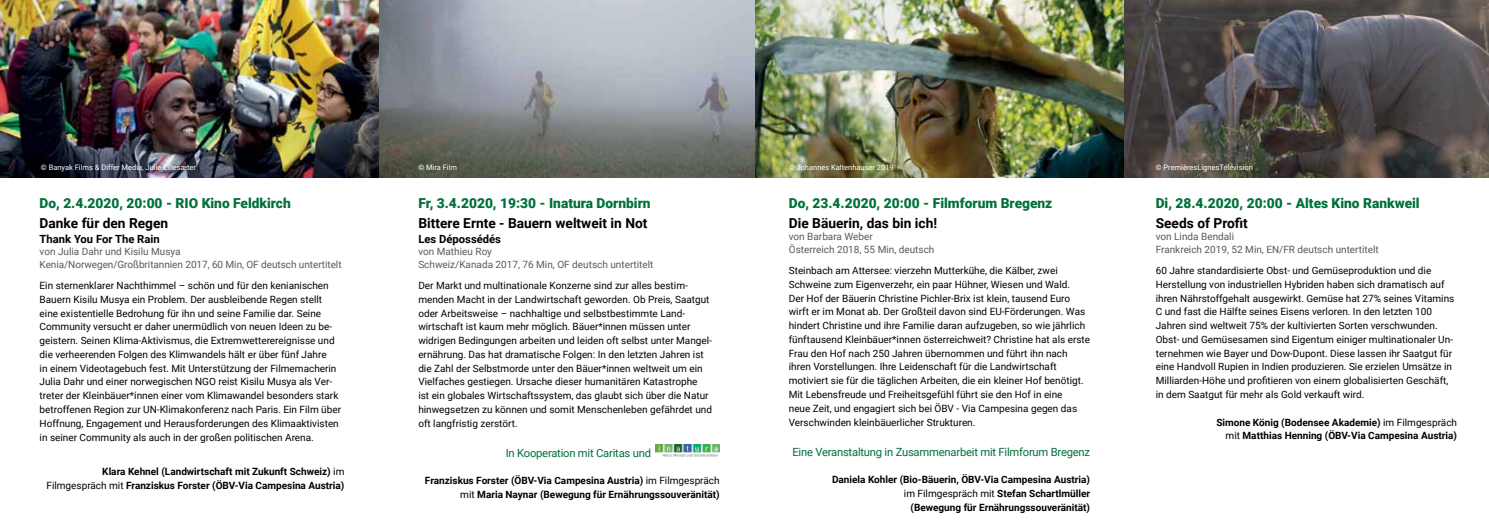
<style>
.page{position:relative;width:1489px;height:525px;background:#fff}
.page>*{position:absolute;margin:0;border:0;box-sizing:border-box;transform-origin:0 0}
.t1{font:900 13.75px "Roboto";color:#00703c}
.t2{font:700 13.75px "Roboto";color:#000}
.t3{font:11.25px "Roboto";letter-spacing:-.02em;color:#00703c}
.t4{font:700 11.25px "Roboto";color:#000}
.t5{font:10px/13.8px "Roboto";color:#000}
.t6{font:700 10px/13.8px "Roboto";color:#000;text-align:right}
.t7{font:10px/12.5px "Roboto";color:#58595b}
.t8{font:7.5px "Roboto";color:#fff}
.s1{font-weight:400}
</style>
<div class="page">
<img style="left:0;top:0;width:1488px;height:178px">
<img style="left:656px;top:444px;width:63px;height:12px">
<p class="t8" style="left:41px;top:161px;width:157px">© Banyak Films &amp; Differ Media, Julie Lillesæter</p>
<h1 class="t1" style="left:40px;top:193px;width:253px">Do, 2.4.2020, 20:00 - RIO Kino Feldkirch</h1>
<h1 class="t2" style="left:40px;top:213px;width:130px">Danke für den Regen</h1>
<p class="t4" style="left:40px;top:231px;width:122px">Thank You For The Rain</p>
<p class="t7" style="left:40px;top:245px;width:303px">von Julia Dahr und Kisilu Musya<br>Kenia/Norwegen/Großbritannien 2017, 60 Min, OF deutsch untertitelt</p>
<p class="t5" style="left:40px;top:278px;width:303px">Ein sternenklarer Nachthimmel – schön und für den kenianischen Bauern Kisilu Musya ein Problem. Der ausbleibende Regen stellt eine existentielle Bedrohung für ihn und seine Familie dar. Seine Community versucht er daher unermüdlich von neuen Ideen zu be&shy;geistern. Seinen Klima-Aktivismus, die Extremwetterereignisse und die verheerenden Folgen des Klimwandels hält er über fünf Jahre<br>in einem Videotagebuch fest. Mit Unterstützung der Filmemacherin Julia Dahr und einer norwegischen NGO reist Kisilu Musya als Ver&shy;treter der Kleinbäuer*innen einer vom Klimawandel besonders stark betroffenen Region zur UN-Klimakonferenz nach Paris. Ein Film über Hoffnung, Engagement und Herausforderungen des Klimaaktivisten in seiner Community als auch in der großen politischen Arena.</p>
<p class="t6" style="left:46px;top:464px;width:299px">Klara Kehnel (Landwirtschaft mit Zukunft Schweiz) <span class="s1">im<br>Filmgespräch mit</span> Franziskus Forster (ÖBV-Via Campesina Austria)</p>
<p class="t8" style="left:418px;top:161px;width:40px">© Mira Film</p>
<h1 class="t1" style="left:418px;top:193px;width:234px">Fr, 3.4.2020, 19:30 - Inatura Dornbirn</h1>
<h1 class="t2" style="left:418px;top:213px;width:231px">Bittere Ernte - Bauern weltweit in Not</h1>
<p class="t4" style="left:418px;top:231px;width:84px">Les Dépossédés</p>
<p class="t7" style="left:418px;top:245px;width:237px">von Mathieu Roy<br>Schweiz/Kanada 2017, 76 Min, OF deutsch untertitelt</p>
<p class="t5" style="left:418px;top:278px;width:295px">Der Markt und multinationale Konzerne sind zur alles bestim&shy;menden Macht in der Landwirtschaft geworden. Ob Preis, Saatgut oder Arbeitsweise – nachhaltige und selbstbestimmte Land&shy;wirtschaft ist kaum mehr möglich. Bäuer*innen müssen unter widrigen Bedingungen arbeiten und leiden oft selbst unter Mangel&shy;ernährung. Das hat dramatische Folgen: In den letzten Jahren ist die Zahl der Selbstmorde unter den Bäuer*innen weltweit um ein Vielfaches gestiegen. Ursache dieser humanitären Katastrophe<br>ist ein globales Wirtschaftssystem, das glaubt sich über die Natur hinwegsetzen zu können und somit Menschenleben gefährdet und oft langfristig zerstört.</p>
<p class="t3" style="left:505px;top:444px;width:147px">In Kooperation mit Caritas und</p>
<p class="t6" style="left:425px;top:473px;width:296px">Franziskus Forster (ÖBV-Via Campesina Austria) <span class="s1">im Filmgespräch mit</span> Maria Naynar (Bewegung für Ernährungssouveränität)</p>
<p class="t8" style="left:788px;top:162px;width:106px">© Johannes Kaltenhauser 2019</p>
<h1 class="t1" style="left:788px;top:193px;width:265px">Do, 23.4.2020, 20:00 - Filmforum Bregenz</h1>
<h1 class="t2" style="left:788px;top:213px;width:150px">Die Bäuerin, das bin ich!</h1>
<p class="t7" style="left:788px;top:230px;width:147px">von Barbara Weber<br>Österreich 2018, 55 Min, deutsch</p>
<p class="t5" style="left:788px;top:263px;width:303px">Steinbach am Attersee: vierzehn Mutterkühe, die Kälber, zwei Schweine zum Eigenverzehr, ein paar Hühner, Wiesen und Wald.<br>Der Hof der Bäuerin Christine Pichler-Brix ist klein, tausend Euro wirft er im Monat ab. Der Großteil davon sind EU-Förderungen. Was hindert Christine und ihre Familie daran aufzugeben, so wie jährlich fünftausend Kleinbäuer*innen österreichweit? Christine hat als erste Frau den Hof nach 250 Jahren übernommen und führt ihn nach ihren Vorstellungen. Ihre Leidenschaft für die Landwirtschaft motiviert sie für die täglichen Arbeiten, die ein kleiner Hof benötigt.<br>Mit Lebensfreude und Freiheitsgefühl führt sie den Hof in eine<br>neue Zeit, und engagiert sich bei ÖBV - Via Campesina gegen das Verschwinden kleinbäuerlicher Strukturen.</p>
<p class="t3" style="left:792px;top:443px;width:299px">Eine Veranstaltung in Zusammenarbeit mit Filmforum Bregenz</p>
<p class="t6" style="left:832px;top:472px;width:260px">Daniela Kohler (Bio-Bäuerin, ÖBV-Via Campesina Austria) <span class="s1">im Filmgespräch mit</span> Stefan Schartlmüller<br>(Bewegung für Ernährungssouveränität)</p>
<p class="t8" style="left:1155px;top:161px;width:99px">© PremièresLignesTélévision</p>
<h1 class="t1" style="left:1155px;top:193px;width:265px">Di, 28.4.2020, 20:00 - Altes Kino Rankweil</h1>
<h1 class="t2" style="left:1155px;top:213px;width:94px">Seeds of Profit</h1>
<p class="t7" style="left:1155px;top:230px;width:224px">von Linda Bendali<br>Frankreich 2019, 52 Min, EN/FR deutsch untertitelt</p>
<p class="t5" style="left:1155px;top:263px;width:300px">60 Jahre standardisierte Obst- und Gemüseproduktion und die Herstellung von industriellen Hybriden haben sich dramatisch auf ihren Nährstoffgehalt ausgewirkt. Gemüse hat 27% seines Vitamins C und fast die Hälfte seines Eisens verloren. In den letzten 100<br>Jahren sind weltweit 75% der kultivierten Sorten verschwunden.<br>Obst- und Gemüsesamen sind Eigentum einiger multinationaler Un&shy;ternehmen wie Bayer und Dow-Dupont. Diese lassen ihr Saatgut für eine Handvoll Rupien in Indien produzieren. Sie erzielen Umsätze in Milliarden-Höhe und profitieren von einem globalisierten Geschäft, in dem Saatgut für mehr als Gold verkauft wird.</p>
<p class="t6" style="left:1216px;top:414px;width:242px">Simone König (Bodensee Akademie) <span class="s1">im Filmgespräch mit</span> Matthias Henning (ÖBV-Via Campesina Austria)</p>
</div>
